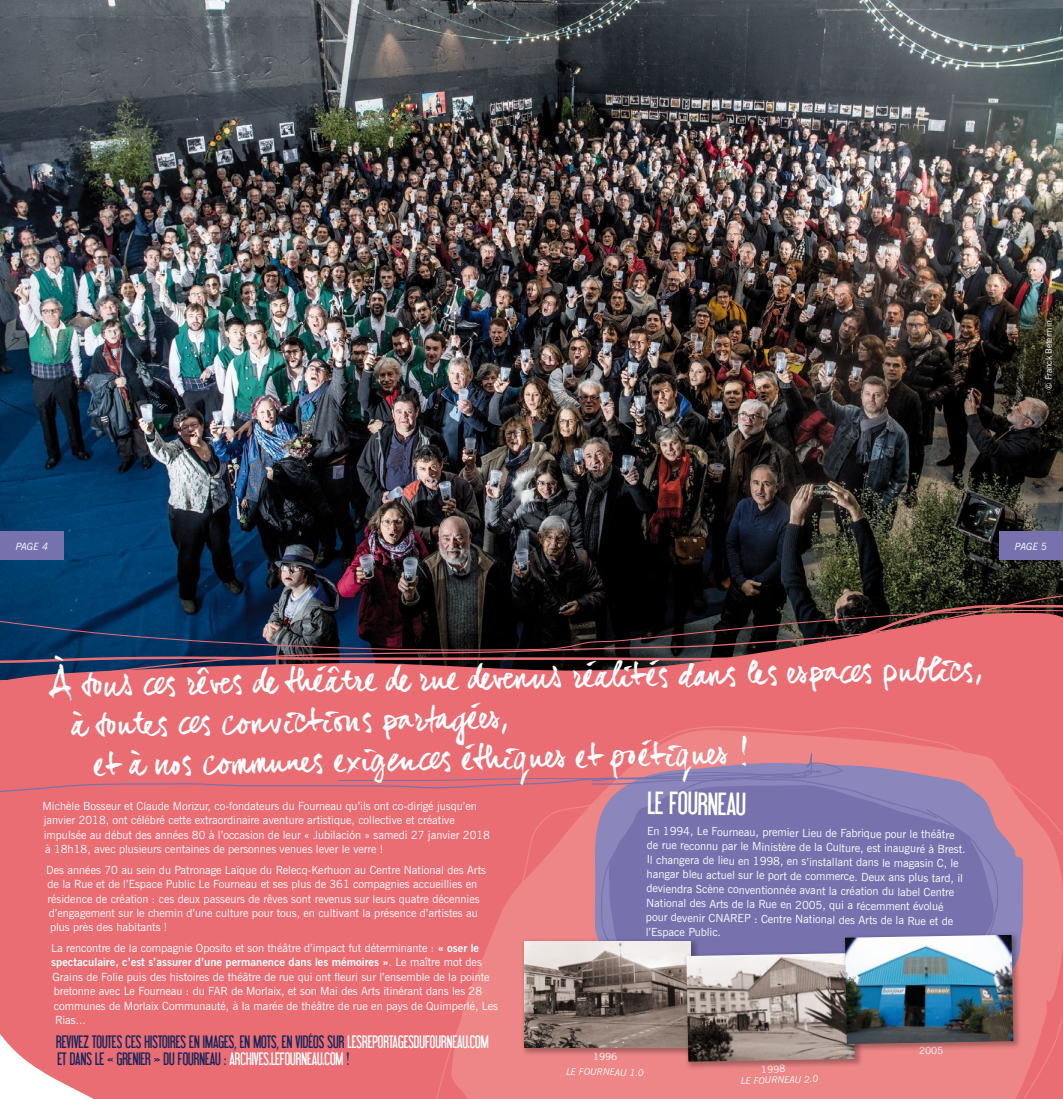
<style>
.page{position:relative;width:1063px;height:1099px;background:#fff}
.page>*{position:absolute;margin:0;border:0;box-sizing:border-box;transform-origin:0 0}
.t1{font:37.5px "dear Joe Hannes";color:#fff}
.t2{font:31.25px "Libel Suit";color:#fff}
.t3{font:17.5px/17.5px "Libel Suit";color:#14255b}
.t4{font:11.25px/14.4px "News Gothic BT";color:#fff}
.t5{font:700 11.25px "News Gothic BT";color:#fff}
.t6{font:10px "News Gothic BT";color:#fff}
.t7{font:italic 10px "News Gothic BT";color:#fff}
.t8{font:italic 9.38px "News Gothic BT";color:#fff}
.t9{font:8.75px "News Gothic BT";letter-spacing:-.01em;color:#fff}
.s1{font-weight:700}
.s2{font-weight:400}
.s3{color:#fff}
</style>
<div class="page">
<img style="left:0;top:0;width:1063px;height:585px">
<div style="left:0;top:682px;width:1063px;height:416px;background:#eb6d74"></div>
<svg style="left:0;top:585px;width:1063px;height:97px;background:#70414a"></svg>
<svg style="left:0;top:603px;width:1063px;height:61px;background:#44323e"></svg>
<svg style="left:435px;top:725px;width:628px;height:373px;background:#e97c81"></svg>
<svg style="left:0;top:724px;width:843px;height:71px;background:#e57079"></svg>
<svg style="left:600px;top:777px;width:399px;height:172px;background:#7c75af"></svg>
<div style="left:521px;top:937px;width:179px;height:119px;background:#000;opacity:.3"></div>
<img style="left:524px;top:941px;width:167px;height:106px">
<div style="left:683px;top:949px;width:180px;height:121px;background:#000;opacity:.3"></div>
<img style="left:686px;top:953px;width:169px;height:108px">
<div style="left:841px;top:931px;width:181px;height:121px;background:#000;opacity:.3"></div>
<img style="left:845px;top:934px;width:168px;height:110px">
<div style="left:0;top:531px;width:64px;height:29px;background:#7772ae"></div>
<div style="left:999px;top:531px;width:64px;height:29px;background:#7772ae"></div>
<p class="t9" style="left:1044px;top:390px;width:71px;rotate:-90deg">© Franck Betermin</p>
<p class="t7" style="left:16px;top:540px;width:34px">PAGE 4</p>
<p class="t7" style="left:1015px;top:540px;width:34px">PAGE 5</p>
<h1 class="t1" style="left:50px;top:660px;width:934px;rotate:-1deg">À to us ce s rêve s de th éâtr e de rue de ve nus réali tés da ns le s es pa ce s publ ics,</h1>
<h1 class="t1" style="left:71px;top:700px;width:439px;rotate:-1deg">à to ute s ce s co nviction s pa rta gées ,</h1>
<h1 class="t1" style="left:93px;top:740px;width:657px;rotate:-1deg">et à no s co mmune s exig en ce s éth iques et po étiques !</h1>
<p class="t4" style="left:43px;top:798px;width:449px">Michèle Bosseur et Claude Morizur, co-fondateurs du Fourneau qu’ils ont co-dirigé jusqu’en janvier 2018, ont célébré cette extraordinaire aventure artistique, collective et créative impulsée au début des années 80 à l’occasion de leur « Jubilación » samedi 27 janvier 2018 à 18h18, avec plusieurs centaines de personnes venues lever le verre !</p>
<p class="t4" style="left:46px;top:862px;width:441px">Des années 70 au sein du Patronage Laïque du Relecq-Kerhuon au Centre National des Arts de la Rue et de l’Espace Public Le Fourneau et ses plus de 361 compagnies accueillies en résidence de création : ces deux passeurs de rêves sont revenus sur leurs quatre décennies d’engagement sur le chemin d’une culture pour tous, en cultivant la présence d’artistes au plus près des habitants !</p>
<p class="t4" style="left:51px;top:940px;width:429px">La rencontre de la compagnie Oposito et son théâtre d’impact fut déterminante : <span class="s1">« oser le</span></p>
<p class="t5" style="left:51px;top:955px;width:432px">spectaculaire, c’est s’assurer d’une permanence dans les mémoires »<span class="s2">. Le maître mot des</span></p>
<p class="t4" style="left:53px;top:969px;width:439px">Grains de Folie puis des histoires de théâtre de rue qui ont fleuri sur l’ensemble de la pointe</p>
<p class="t4" style="left:54px;top:983px;width:430px">bretonne avec Le Fourneau : du FAR de Morlaix, et son Mai des Arts itinérant dans les 28</p>
<p class="t4" style="left:54px;top:998px;width:446px">communes de Morlaix Communauté, à la marée de théâtre de rue en pays de Quimperlé, Les</p>
<p class="t4" style="left:55px;top:1012px;width:32px">Rias...</p>
<h3 class="t3" style="left:56px;top:1032px;width:434px">REVIVEZ TOUTES CES HISTOIRES EN IMAGES, EN MOTS, EN VIDÉOS SUR <span class="s3">LESREPORTAGESDUFOURNEAU.COM<br></span>ET DANS LE « GRENIER » DU FOURNEAU : <span class="s3">ARCHIVES.LEFOURNEAU.COM</span> !</h3>
<h2 class="t2" style="left:648px;top:786px;width:100px;rotate:1deg">LE FOURNEAU</h2>
<p class="t4" style="left:647px;top:822px;width:320px;rotate:1deg">En 1994, Le Fourneau, premier Lieu de Fabrique pour le théâtre de rue reconnu par le Ministère de la Culture, est inauguré à Brest.<br>Il changera de lieu en 1998, en s’installant dans le magasin C, le hangar bleu actuel sur le port de commerce. Deux ans plus tard, il deviendra Scène conventionnée avant la création du label Centre National des Arts de la Rue en 2005, qui a récemment évolué pour devenir CNAREP : Centre National des Arts de la Rue et de l’Espace Public.</p>
<p class="t6" style="left:919px;top:1044px;width:26px;rotate:1deg">2005</p>
<p class="t6" style="left:593px;top:1050px;width:26px;rotate:1deg">1996</p>
<p class="t6" style="left:761px;top:1063px;width:26px;rotate:-2deg">1998</p>
<p class="t8" style="left:566px;top:1065px;width:79px;rotate:1deg">LE FOURNEAU 1.0</p>
<p class="t8" style="left:741px;top:1074px;width:79px;rotate:-1deg">LE FOURNEAU 2.0</p>
</div>
